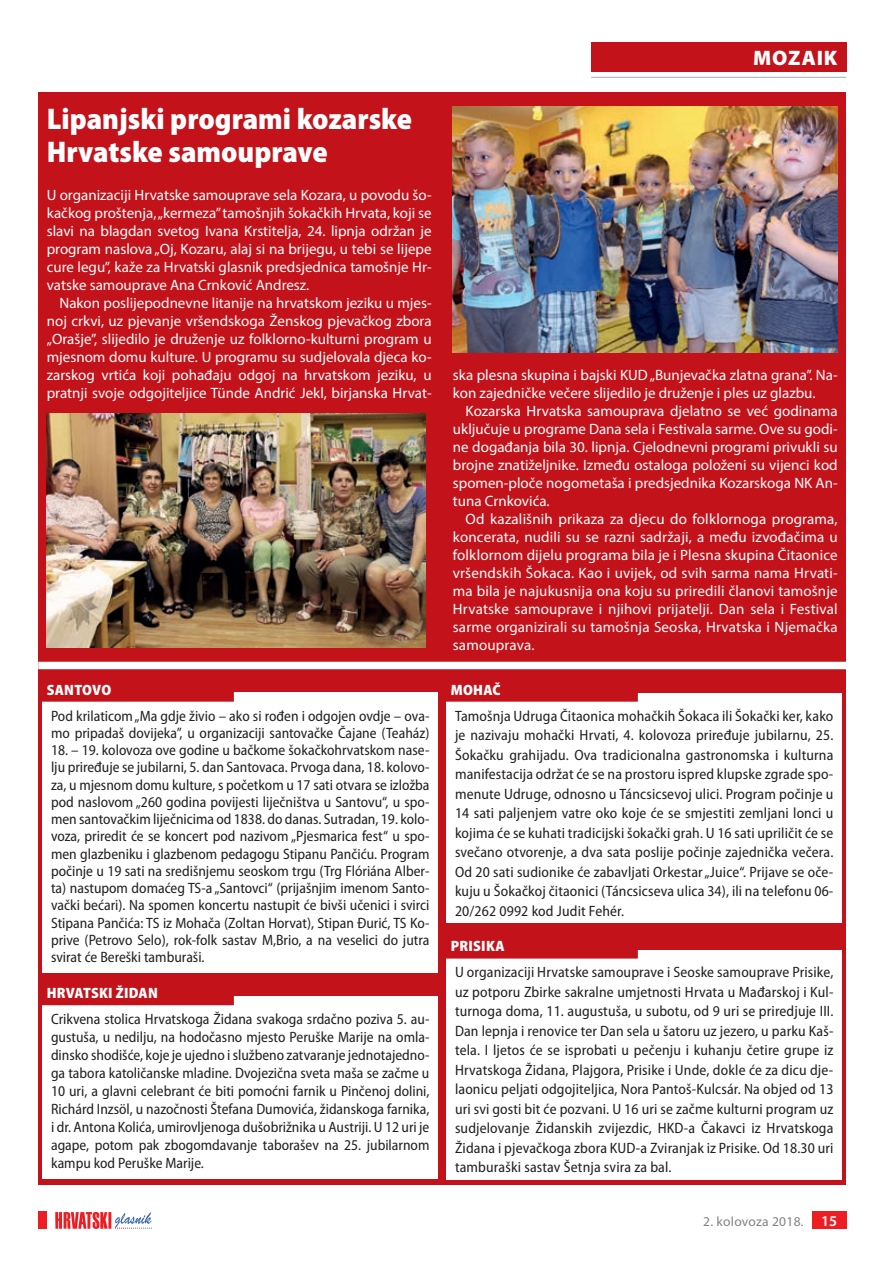
<style>
.page{position:relative;width:893px;height:1263px;background:#fff}
.page>*{position:absolute;margin:0;border:0;box-sizing:border-box;transform-origin:0 0}
.t1{font:900 semi-condensed 30px/33px "Myriad Pro";color:#fff}
.t2{font:900 21px "Myriad Pro";letter-spacing:.04em;color:#fff}
.t3{font:semi-condensed 15px/19.5px "Myriad Pro";color:#231f20;text-align:justify}
.t4{font:15px/18px "Myriad Pro";color:#fff;text-align:justify}
.t5{font:900 semi-condensed 15px "Myriad Pro";letter-spacing:.02em;color:#fff}
.t6{font:13.5px "Myriad Pro";letter-spacing:.02em;color:#808285}
.s1{font-weight:600;font-size:15px;color:#fff}
</style>
<div class="page">
<div style="left:812px;top:1212px;width:34px;height:17px;background:#ee1d23"></div>
<svg style="left:55px;top:1212px;width:97px;height:17px"></svg>
<div style="left:38px;top:1212px;width:9px;height:17px;background:#ee1d23"></div>
<div style="left:38px;top:92px;width:808px;height:1093px;background:#c4121a"></div>
<div style="left:591px;top:43px;width:255px;height:29px;background:#c4121a"></div>
<hr style="left:591px;top:77px;width:255px;height:1px;background:#a8a9ad">
<img style="left:453px;top:106px;width:385px;height:247px">
<img style="left:47px;top:413px;width:378px;height:234px">
<div style="left:38px;top:662px;width:817px;height:7px;background:#fff"></div>
<div style="left:43px;top:693px;width:395px;height:280px;background:#fff"></div>
<svg style="left:42px;top:692px;width:192px;height:10px"></svg>
<div style="left:446px;top:693px;width:396px;height:229px;background:#fff"></div>
<svg style="left:446px;top:693px;width:192px;height:9px"></svg>
<div style="left:446px;top:950px;width:396px;height:229px;background:#fff"></div>
<div style="left:446px;top:950px;width:192px;height:8px;background:#c4121a"></div>
<div style="left:43px;top:996px;width:395px;height:183px;background:#fff"></div>
<div style="left:43px;top:996px;width:191px;height:9px;background:#c4121a"></div>
<h1 class="t1" style="left:47px;top:101px;width:367px">Lipanjski programi kozarske<br>Hrvatske samouprave</h1>
<p class="t4" style="left:47px;top:186px;width:386px">U organizaciji Hrvatske samouprave sela Kozara, u povodu šo&shy;kačkog proštenja, „kermeza” tamošnjih šokačkih Hrvata, koji se slavi na blagdan svetog Ivana Krstitelja, 24. lipnja održan je program naslova „Oj, Kozaru, alaj si na brijegu, u tebi se lijepe cure legu”, kaže za Hrvatski glasnik predsjednica tamošnje Hr&shy;vatske samouprave Ana Crnković Andresz.</p>
<p class="t4" style="left:47px;top:294px;width:386px;text-indent:13px">Nakon poslijepodnevne litanije na hrvatskom jeziku u mjes&shy;noj crkvi, uz pjevanje vršendskoga Ženskog pjevačkog zbora „Orašje”, slijedilo je druženje uz folklorno-kulturni program u mjesnom domu kulture. U programu su sudjelovala djeca ko&shy;zarskog vrtića koji pohađaju odgoj na hrvatskom jeziku, u pratnji svoje odgojiteljice Tünde Andrić Jekl, birjanska Hrvat-</p>
<p class="t5" style="left:47px;top:680px;width:66px">SANTOVO</p>
<p class="t3" style="left:51px;top:707px;width:380px;line-height:17.2px">Pod krilaticom „Ma gdje živio – ako si rođen i odgojen ovdje – ova&shy;mo pripadaš dovijeka”, u organizaciji santovačke Čajane (Teaház)</p>
<p class="t3" style="left:51px;top:741px;width:380px;line-height:17.2px">18. – 19. kolovoza ove godine u bačkome šokačkohrvatskom nase&shy;lju priređuje se jubilarni, 5. dan Santovaca. Prvoga dana, 18. kolovo&shy;za, u mjesnom domu kulture, s početkom u 17 sati otvara se izložba pod naslovom „260 godina povijesti liječništva u Santovu“, u spo&shy;men santovačkim liječnicima od 1838. do danas. Sutradan, 19. kolo&shy;voza, priredit će se koncert pod nazivom „Pjesmarica fest“ u spo&shy;men glazbeniku i glazbenom pedagogu Stipanu Pančiću. Program počinje u 19 sati na središnjemu seoskom trgu (Trg Flóriána Alber&shy;ta) nastupom domaćeg TS-a „Santovci“ (prijašnjim imenom Santo&shy;vački bećari). Na spomen koncertu nastupit će bivši učenici i svirci Stipana Pančića: TS iz Mohača (Zoltan Horvat), Stipan Đurić, TS Ko&shy;prive (Petrovo Selo), rok-folk sastav M,Brio, a na veselici do jutra svirat će Bereški tamburaši.</p>
<p class="t5" style="left:47px;top:983px;width:113px">HRVATSKI ŽIDAN</p>
<p class="t3" style="left:51px;top:1010px;width:380px;line-height:18px">Crikvena stolica Hrvatskoga Židana svakoga srdačno poziva 5. au&shy;gustuša, u nedilju, na hodočasno mjesto Peruške Marije na omla&shy;dinsko shodišće, koje je ujedno i službeno zatvaranje jednotajedno&shy;ga tabora katoličanske mladine. Dvojezična sveta maša se začme u 10 uri, a glavni celebrant će biti pomoćni farnik u Pinčenoj dolini, Richárd Inzsöl, u nazočnosti Štefana Dumovića, židanskoga farnika, i dr. Antona Kolića, umirovljenoga dušobrižnika u Austriji. U 12 uri je agape, potom pak zbogomdavanje taborašev na 25. jubilarnom kampu kod Peruške Marije.</p>
<h2 class="t2" style="left:753px;top:44px;width:86px">MOZAIK</h2>
<p class="t4" style="left:453px;top:366px;width:386px">ska plesna skupina i bajski KUD „Bunjevačka zlatna grana”. Na&shy;kon zajedničke večere slijedilo je druženje i ples uz glazbu.</p>
<p class="t4" style="left:453px;top:402px;width:386px;text-indent:13px">Kozarska Hrvatska samouprava djelatno se već godinama uključuje u programe Dana sela i Festivala sarme. Ove su godi&shy;ne događanja bila 30. lipnja. Cjelodnevni programi privukli su brojne znatiželjnike. Između ostaloga položeni su vijenci kod spomen-ploče nogometaša i predsjednika Kozarskoga NK An&shy;tuna Crnkovića.</p>
<p class="t4" style="left:453px;top:510px;width:386px;text-indent:13px">Od kazališnih prikaza za djecu do folklornoga programa, koncerata, nudili su se razni sadržaji, a među izvođačima u folklornom dijelu programa bila je i Plesna skupina Čitaonice vršendskih Šokaca. Kao i uvijek, od svih sarma nama Hrvati&shy;ma bila je najukusnija ona koju su priredili članovi tamošnje Hrvatske samouprave i njihovi prijatelji. Dan sela i Festival sarme organizirali su tamošnja Seoska, Hrvatska i Njemačka samouprava.</p>
<p class="t5" style="left:451px;top:680px;width:51px">MOHAČ</p>
<p class="t3" style="left:455px;top:705px;width:380px">Tamošnja Udruga Čitaonica mohačkih Šokaca ili Šokački ker, kako je nazivaju mohački Hrvati, 4. kolovoza priređuje jubilarnu, 25.<br>Šokačku grahijadu. Ova tradicionalna gastronomska i kulturna manifestacija održat će se na prostoru ispred klupske zgrade spo&shy;menute Udruge, odnosno u Táncsicsevoj ulici. Program počinje u 14 sati paljenjem vatre oko koje će se smjestiti zemljani lonci u kojima će se kuhati tradicijski šokački grah. U 16 sati upriličit će se svečano otvorenje, a dva sata poslije počinje zajednička večera.<br>Od 20 sati sudionike će zabavljati Orkestar „Juice“. Prijave se oče&shy;kuju u Šokačkoj čitaonici (Táncsicseva ulica 34), ili na telefonu 06- 20/262 0992 kod Judit Fehér.</p>
<p class="t5" style="left:451px;top:936px;width:55px">PRISIKA</p>
<p class="t3" style="left:455px;top:962px;width:380px">U organizaciji Hrvatske samouprave i Seoske samouprave Prisike, uz potporu Zbirke sakralne umjetnosti Hrvata u Mađarskoj i Kul&shy;turnoga doma, 11. augustuša, u subotu, od 9 uri se priredjuje III.<br>Dan lepnja i renovice ter Dan sela u šatoru uz jezero, u parku Kaš&shy;tela. I ljetos će se isprobati u pečenju i kuhanju četire grupe iz Hrvatskoga Židana, Plajgora, Prisike i Unde, dokle će za dicu dje&shy;laonicu peljati odgojiteljica, Nora Pantoš-Kulcsár. Na objed od 13 uri svi gosti bit će pozvani. U 16 uri se začme kulturni program uz sudjelovanje Židanskih zvijezdic, HKD-a Čakavci iz Hrvatskoga Židana i pjevačkoga zbora KUD-a Zviranjak iz Prisike. Od 18.30 uri tamburaški sastav Šetnja svira za bal.</p>
<p class="t6" style="left:703px;top:1213px;width:136px">2. kolovoza 2018. <span class="s1">15</span></p>
</div>
